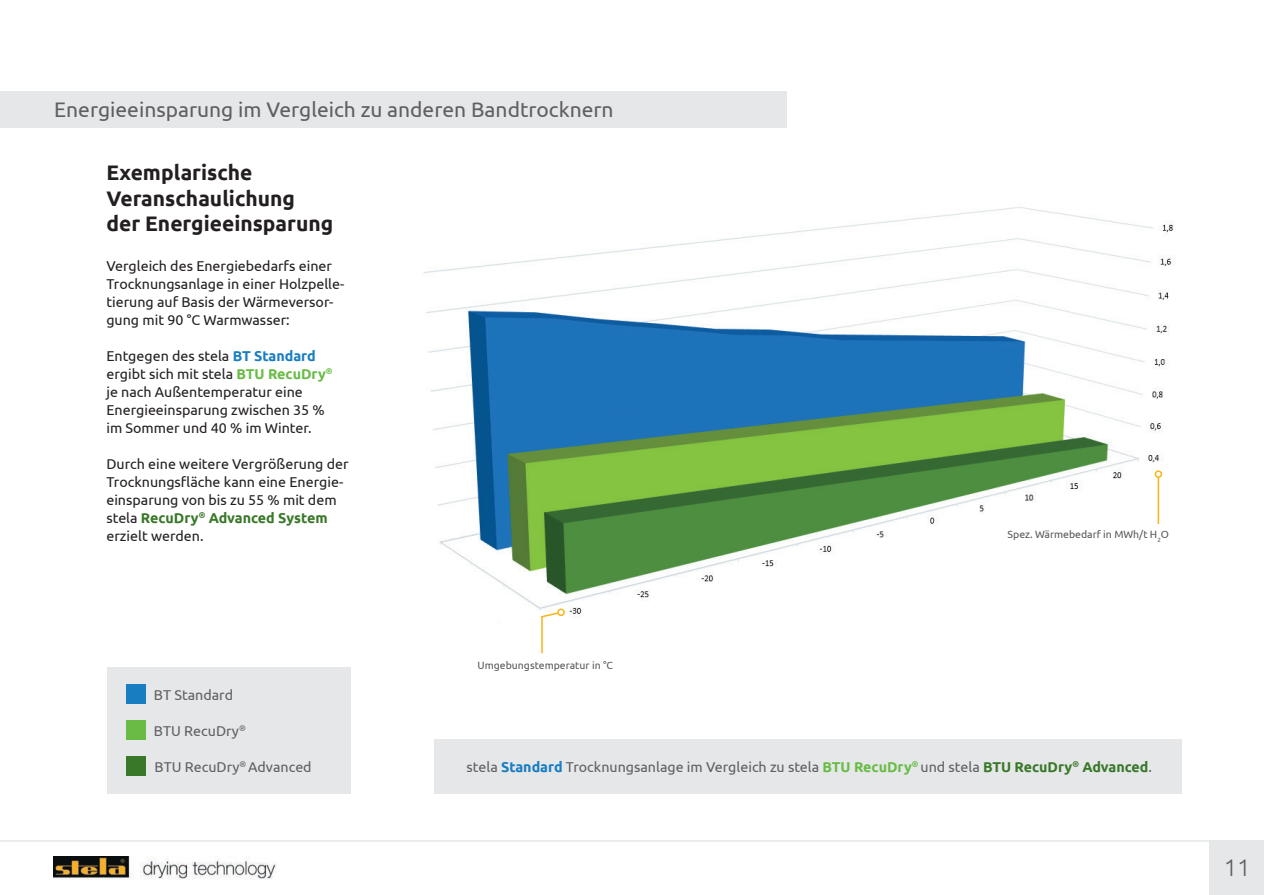
<style>
.page{position:relative;width:1264px;height:895px;background:#fff}
.page>*{position:absolute;margin:0;border:0;box-sizing:border-box;transform-origin:0 0}
.t1{font:300 24px "Ubuntu";color:#5f5f62}
.t2{font:21px "Ubuntu";color:#5f5f62}
.t3{font:700 21px/25.2px "Ubuntu";color:#231f20}
.t4{font:14.25px/18px "Ubuntu";color:#231f20}
.t5{font:14.25px "Ubuntu";color:#5f5f62}
.t6{font:10.5px "Ubuntu";color:#57585a}
.s1{font-weight:700;color:#197dc2}
.s2{font-weight:700;color:#68bc45}
.s3{font-weight:700;color:#387828}
</style>
<div class="page">
<hr style="left:0;top:840px;width:1264px;height:1px;background:#e6e7e9">
<div style="left:1210px;top:840px;width:54px;height:54px;background:#e6e7e9"></div>
<img style="left:54px;top:856px;width:223px;height:23px">
<div style="left:0;top:91px;width:787px;height:36px;background:#e6e7e9"></div>
<div style="left:434px;top:739px;width:748px;height:54px;background:#e6e7e9"></div>
<div style="left:107px;top:667px;width:244px;height:126px;background:#e6e7e9"></div>
<div style="left:127px;top:684px;width:19px;height:19px;background:#197dc2"></div>
<div style="left:127px;top:720px;width:19px;height:19px;background:#68bc45"></div>
<div style="left:127px;top:756px;width:19px;height:19px;background:#387828"></div>
<img style="left:423px;top:207px;width:752px;height:410px">
<hr style="left:541px;top:616px;width:2px;height:37px;background:#fbb316">
<svg style="left:540px;top:611px;width:20px;height:7px"></svg>
<div style="left:557px;top:608px;width:8px;height:8px;border:2px solid #fbb316;border-radius:3px"></div>
<hr style="left:1158px;top:477px;width:1px;height:47px;background:#fbb316">
<div style="left:1155px;top:470px;width:7px;height:8px;border:2px solid #fbb316;border-radius:50%"></div>
<h2 class="t2" style="left:54px;top:97px;width:561px">Energieeinsparung im Vergleich zu anderen Bandtrocknern</h2>
<h2 class="t3" style="left:106px;top:160px;width:228px">Exemplarische<br>Veranschaulichung der Energieeinsparung</h2>
<p class="t4" style="left:106px;top:256px;width:240px">Vergleich des Energiebedarfs einer Trocknungsanlage in einer Holzpelle&shy;tierung auf Basis der Wärmeversor&shy;gung mit 90 °C Warmwasser:</p>
<p class="t4" style="left:106px;top:346px;width:228px">Entgegen des stela <span class="s1">BT Standard </span>ergibt sich mit stela <span class="s2">BTU RecuDry</span><sup>® </sup>je nach Außentemperatur eine<br>Energieeinsparung zwischen 35 % im Sommer und 40 % im Winter.</p>
<p class="t4" style="left:106px;top:454px;width:244px">Durch eine weitere Vergrößerung der<br>Trocknungsfläche kann eine Energie&shy;einsparung von bis zu 55 % mit dem stela <span class="s3">RecuDry</span><sup>®</sup> <span class="s3">Advanced System </span>erzielt werden.</p>
<p class="t6" style="left:478px;top:658px;width:137px">Umgebungstemperatur in °C</p>
<p class="t6" style="left:1008px;top:528px;width:163px">Spez. Wärmebedarf in MWh/t H<sub>2</sub>O</p>
<p class="t5" style="left:154px;top:686px;width:81px">BT Standard</p>
<p class="t5" style="left:154px;top:722px;width:93px">BTU RecuDry<sup>®</sup></p>
<p class="t5" style="left:155px;top:758px;width:159px">BTU RecuDry<sup>®</sup> Advanced</p>
<p class="t5" style="left:467px;top:758px;width:687px">stela <span class="s1">Standard</span> Trocknungsanlage im Vergleich zu stela <span class="s2">BTU RecuDry</span><sup>®</sup> und stela <span class="s3">BTU RecuDry</span><sup>®</sup> <span class="s3">Advanced</span>.</p>
<h1 class="t1" style="left:1224px;top:853px;width:29px">11</h1>
</div>
